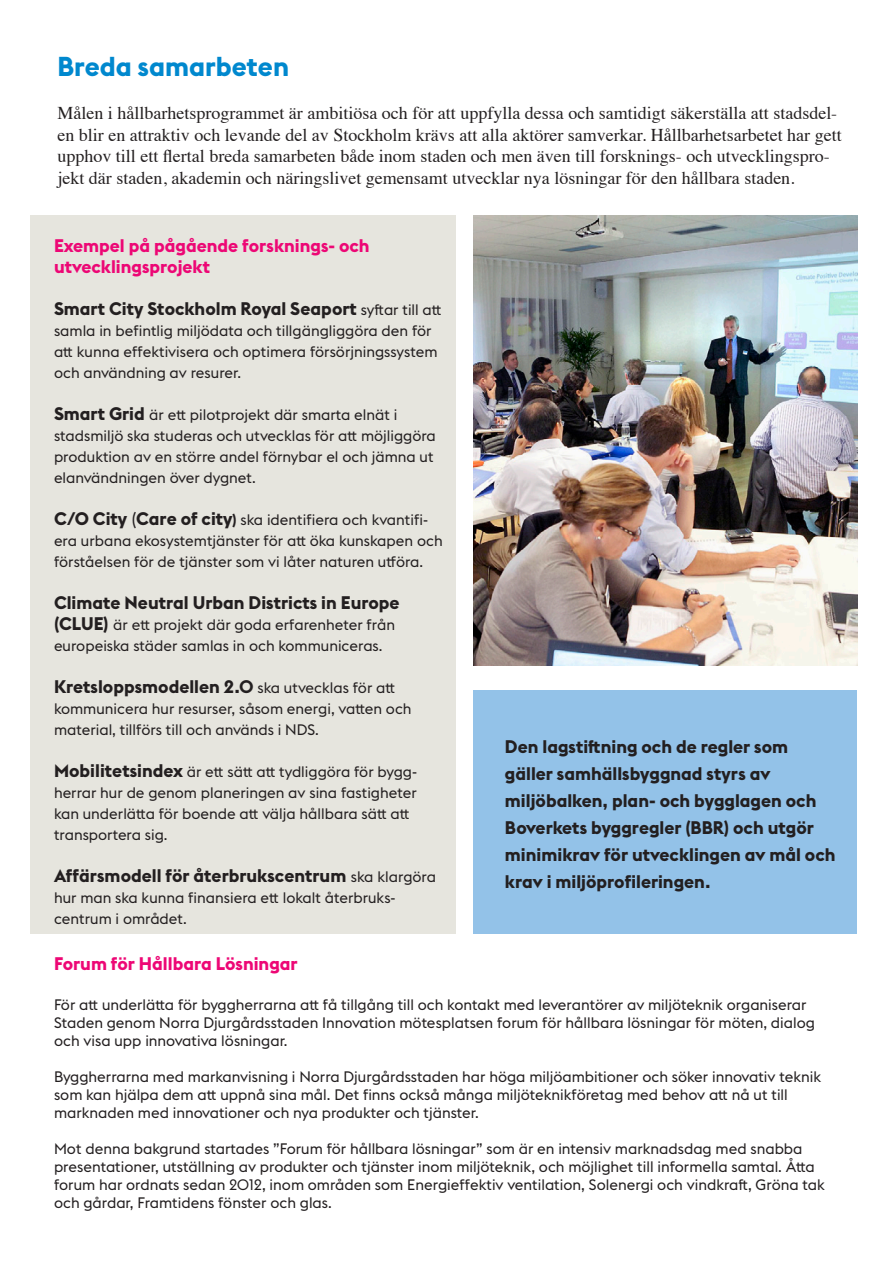
<style>
.page{position:relative;width:893px;height:1263px;background:#fff}
.page>*{position:absolute;margin:0;border:0;box-sizing:border-box;transform-origin:0 0}
.t1{font:700 27px "Stockholm Type";color:#0088ce}
.t2{font:18px/21.6px "Times";color:#231f20}
.t3{font:700 18px/27px "Stockholm Type";color:#231f20}
.t4{font:700 18px "Stockholm Type";color:#ed0775}
.t5{font:15px/21px "Stockholm Type";color:#231f20}
.s1{font-weight:400;font-size:15px}
.s2{font-weight:700;font-size:18px}
.s3{font-size:18px}
.s4{font-weight:700}
</style>
<div class="page">
<div style="left:30px;top:215px;width:425px;height:718px;background:#e6e5de"></div>
<div style="left:474px;top:690px;width:383px;height:243px;background:#93c2e8"></div>
<img style="left:474px;top:215px;width:383px;height:450px">
<p class="t1" style="left:57px;top:47px;width:233px">Breda samarbeten</p>
<p class="t2" style="left:57px;top:101px;width:786px">Målen i hållbarhetsprogrammet är ambitiösa och för att uppfylla dessa och samtidigt säkerställa att stadsdel&shy;en blir en attraktiv och levande del av Stockholm krävs att alla aktörer samverkar. Hållbarhetsarbetet har gett upphov till ett flertal breda samarbeten både inom staden och men även till forsknings- och utvecklingspro&shy;jekt där staden, akademin och näringslivet gemensamt utvecklar nya lösningar för den hållbara staden.</p>
<p class="t4" style="left:54px;top:233px;width:317px">Exempel på pågående forsknings- och</p>
<p class="t4" style="left:54px;top:254px;width:158px">utvecklingsprojekt</p>
<p class="t3" style="left:54px;top:295px;width:389px">Smart City Stockholm Royal Seaport <span class="s1">syftar till att</span></p>
<p class="t5" style="left:54px;top:320px;width:385px">samla in befintlig miljödata och tillgängliggöra den för att kunna effektivisera och optimera försörjningssystem och användning av resurer.</p>
<p class="t5" style="left:54px;top:404px;width:383px"><span class="s2">Smart Grid</span> är ett pilotprojekt där smarta elnät i stadsmiljö ska studeras och utvecklas för att möjliggöra produktion av en större andel förnybar el och jämna ut elanvändningen över dygnet.</p>
<p class="t5" style="left:54px;top:509px;width:390px"><span class="s2">C/O City</span> <span class="s3">(</span><span class="s2">Care of city</span><span class="s4">)</span> ska identifiera och kvantifi&shy;era urbana ekosystemtjänster för att öka kunskapen och förståelsen för de tjänster som vi låter naturen utföra.</p>
<p class="t3" style="left:54px;top:589px;width:347px">Climate Neutral Urban Districts in Europe</p>
<p class="t5" style="left:54px;top:614px;width:343px"><span class="s2">(CLUE)</span> är ett projekt där goda erfarenheter från europeiska städer samlas in och kommuniceras.</p>
<p class="t3" style="left:54px;top:673px;width:343px">Kretsloppsmodellen 2.0 <span class="s1">ska utvecklas för att</span></p>
<p class="t5" style="left:54px;top:698px;width:359px">kommunicera hur resurser, såsom energi, vatten och material, tillförs till och används i NDS.</p>
<p class="t5" style="left:54px;top:761px;width:364px"><span class="s2">Mobilitetsindex</span> är ett sätt att tydliggöra för bygg&shy;herrar hur de genom planeringen av sina fastigheter kan underlätta för boende att välja hållbara sätt att transportera sig.</p>
<p class="t3" style="left:54px;top:862px;width:384px">Affärsmodell för återbrukscentrum <span class="s1">ska klargöra</span></p>
<p class="t5" style="left:54px;top:887px;width:343px">hur man ska kunna finansiera ett lokalt återbruks&shy;centrum i området.</p>
<p class="t3" style="left:505px;top:732px;width:332px">Den lagstiftning och de regler som gäller samhällsbyggnad styrs av miljöbalken, plan- och bygglagen och Boverkets byggregler (BBR) och utgör minimikrav för utvecklingen av mål och krav i miljöprofileringen.</p>
<p class="t4" style="left:54px;top:951px;width:245px">Forum för Hållbara Lösningar</p>
<p class="t5" style="left:54px;top:995px;width:762px;line-height:18px">För att underlätta för byggherrarna att få tillgång till och kontakt med leverantörer av miljöteknik organiserar<br>Staden genom Norra Djurgårdsstaden Innovation mötesplatsen forum för hållbara lösningar för möten, dialog och visa upp innovativa lösningar.</p>
<p class="t5" style="left:54px;top:1067px;width:769px;line-height:18px">Byggherrarna med markanvisning i Norra Djurgårdsstaden har höga miljöambitioner och söker innovativ teknik som kan hjälpa dem att uppnå sina mål. Det finns också många miljöteknikföretag med behov att nå ut till marknaden med innovationer och nya produkter och tjänster.</p>
<p class="t5" style="left:54px;top:1139px;width:772px;line-height:18px">Mot denna bakgrund startades ”Forum för hållbara lösningar” som är en intensiv marknadsdag med snabba presentationer, utställning av produkter och tjänster inom miljöteknik, och möjlighet till informella samtal. Åtta forum har ordnats sedan 2012, inom områden som Energieffektiv ventilation, Solenergi och vindkraft, Gröna tak och gårdar, Framtidens fönster och glas.</p>
</div>
